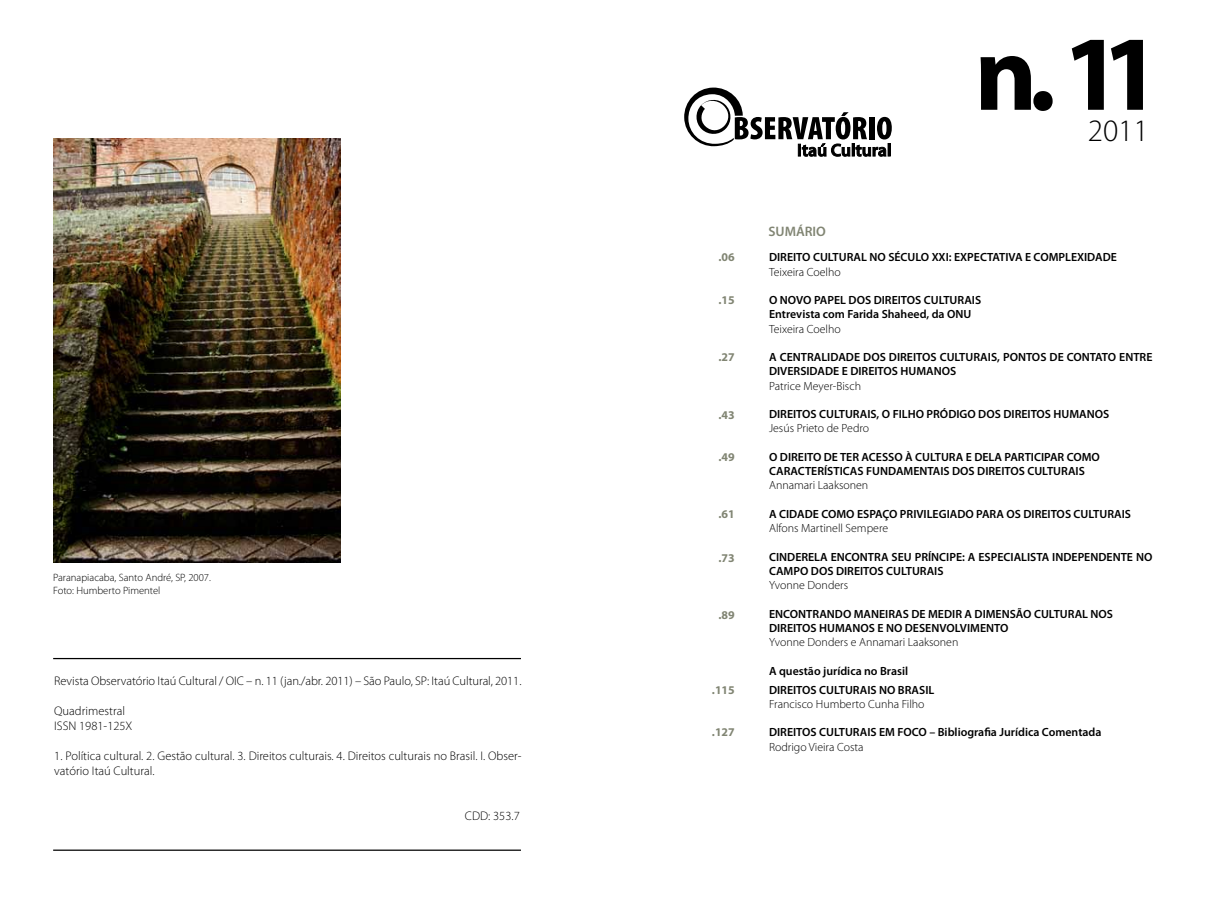
<style>
.page{position:relative;width:1205px;height:904px;background:#fff}
.page>*{position:absolute;margin:0;border:0;box-sizing:border-box;transform-origin:0 0}
.t1{font:700 107.5px "Myriad Pro";color:#000}
.t2{font:300 31.25px "Myriad Pro";color:#000}
.t3{font:600 13.75px "Myriad Pro";color:#818573}
.t4{font:300 12.5px/15px "Myriad Pro";color:#000}
.t5{font:600 11.88px/14.2px "Myriad Pro";color:#000}
.t6{font:300 11.88px "Myriad Pro";color:#000}
.t7{font:700 11.88px "Myriad Pro";color:#818573}
.t8{font:300 10.62px/12.8px "Myriad Pro";color:#000}
</style>
<div class="page">
<img style="left:53px;top:138px;width:287px;height:424px">
<svg style="left:684px;top:88px;width:208px;height:68px"></svg>
<hr style="left:53px;top:658px;width:468px;height:1px;background:#000">
<hr style="left:53px;top:849px;width:468px;height:1px;background:#000">
<p class="t8" style="left:53px;top:571px;width:159px">Paranapiacaba, Santo André, SP, 2007.<br>Foto: Humberto Pimentel</p>
<p class="t4" style="left:54px;top:673px;width:469px">Revista Observatório Itaú Cultural / OIC – n. 11 (jan./abr. 2011) – São Paulo, SP: Itaú Cultural, 2011.</p>
<p class="t4" style="left:54px;top:703px;width:80px">Quadrimestral<br>ISSN 1981-125X</p>
<p class="t4" style="left:54px;top:748px;width:469px">1. Política cultural. 2. Gestão cultural. 3. Direitos culturais. 4. Direitos culturais no Brasil. I. Obser&shy;vatório Itaú Cultural.</p>
<p class="t4" style="left:465px;top:808px;width:56px">CDD: 353.7</p>
<p class="t7" style="left:718px;top:250px;width:18px">.06</p>
<p class="t7" style="left:718px;top:292px;width:18px">.15</p>
<p class="t7" style="left:718px;top:349px;width:18px">.27</p>
<p class="t7" style="left:718px;top:407px;width:18px">.43</p>
<p class="t7" style="left:718px;top:449px;width:18px">.49</p>
<p class="t7" style="left:718px;top:506px;width:18px">.61</p>
<p class="t7" style="left:718px;top:550px;width:18px">.73</p>
<p class="t7" style="left:718px;top:607px;width:18px">.89</p>
<p class="t7" style="left:712px;top:682px;width:24px">.115</p>
<p class="t7" style="left:712px;top:724px;width:24px">.127</p>
<p class="t3" style="left:768px;top:222px;width:59px">SUMÁRIO</p>
<h1 class="t1" style="left:974px;top:3px;width:188px">n. 11</h1>
<h2 class="t2" style="left:1088px;top:114px;width:62px">2011</h2>
<p class="t5" style="left:769px;top:250px;width:349px">DIREITO CULTURAL NO SÉCULO XXI: EXPECTATIVA E COMPLEXIDADE</p>
<p class="t6" style="left:769px;top:265px;width:73px">Teixeira Coelho</p>
<p class="t5" style="left:769px;top:293px;width:214px">O NOVO PAPEL DOS DIREITOS CULTURAIS<br>Entrevista com Farida Shaheed, da ONU</p>
<p class="t6" style="left:769px;top:322px;width:73px">Teixeira Coelho</p>
<p class="t5" style="left:769px;top:350px;width:385px">A CENTRALIDADE DOS DIREITOS CULTURAIS, PONTOS DE CONTATO ENTRE<br>DIVERSIDADE E DIREITOS HUMANOS</p>
<p class="t6" style="left:769px;top:379px;width:93px">Patrice Meyer-Bisch</p>
<p class="t5" style="left:769px;top:407px;width:342px">DIREITOS CULTURAIS, O FILHO PRÓDIGO DOS DIREITOS HUMANOS</p>
<p class="t6" style="left:769px;top:422px;width:102px">Jesús Prieto de Pedro</p>
<p class="t5" style="left:769px;top:449px;width:332px">O DIREITO DE TER ACESSO À CULTURA E DELA PARTICIPAR COMO<br>CARACTERÍSTICAS FUNDAMENTAIS DOS DIREITOS CULTURAIS</p>
<p class="t6" style="left:769px;top:479px;width:101px">Annamari Laaksonen</p>
<p class="t5" style="left:769px;top:506px;width:363px">A CIDADE COMO ESPAÇO PRIVILEGIADO PARA OS DIREITOS CULTURAIS</p>
<p class="t6" style="left:769px;top:522px;width:121px">Alfons Martinell Sempere</p>
<p class="t5" style="left:769px;top:549px;width:385px">CINDERELA ENCONTRA SEU PRÍNCIPE: A ESPECIALISTA INDEPENDENTE NO<br>CAMPO DOS DIREITOS CULTURAIS</p>
<p class="t6" style="left:769px;top:579px;width:81px">Yvonne Donders</p>
<p class="t5" style="left:769px;top:606px;width:345px">ENCONTRANDO MANEIRAS DE MEDIR A DIMENSÃO CULTURAL NOS<br>DIREITOS HUMANOS E NO DESENVOLVIMENTO</p>
<p class="t6" style="left:769px;top:636px;width:191px">Yvonne Donders e Annamari Laaksonen</p>
<p class="t5" style="left:769px;top:661px;width:167px;line-height:18.8px">A questão jurídica no Brasil<br>DIREITOS CULTURAIS NO BRASIL</p>
<p class="t6" style="left:769px;top:697px;width:157px">Francisco Humberto Cunha Filho</p>
<p class="t5" style="left:769px;top:725px;width:334px">DIREITOS CULTURAIS EM FOCO – Bibliografia Jurídica Comentada</p>
<p class="t6" style="left:769px;top:740px;width:96px">Rodrigo Vieira Costa</p>
</div>
